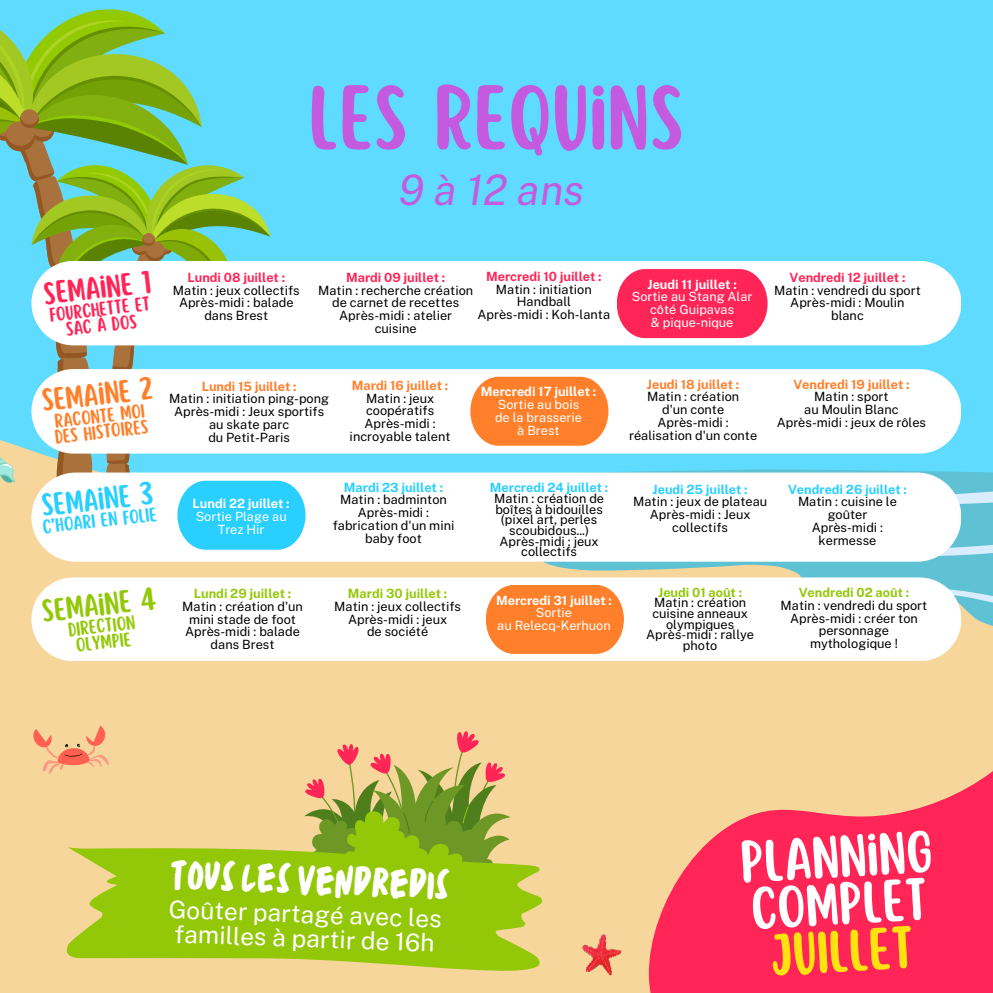
<style>
.page{position:relative;width:993px;height:993px;background:#fff}
.page>*{position:absolute;margin:0;border:0;box-sizing:border-box;transform-origin:0 0}
.t1{font:80.5px "Scripter";color:#c45adf}
.t2{font:52.5px/47.2px "Scripter";color:#fff}
.t3{font:52.5px "Scripter";color:#ffe310}
.t4{font:italic 42px "Public Sans";color:#c45adf}
.t5{font:38.5px "TC October Regular";color:#fff}
.t6{font:28px "Scripter";color:#ff2557}
.t7{font:28px "Scripter";color:#ff7f2a}
.t8{font:28px "Scripter";color:#28cfff}
.t9{font:28px "Scripter";color:#93c808}
.t10{font:24.5px/24.5px "Public Sans";color:#fff}
.t11{font:17.5px/16.1px "Scripter";color:#ff7f2a}
.t12{font:17.5px/16.1px "Scripter";color:#ff2557;text-align:center}
.t13{font:17.5px/16.1px "Scripter";color:#93c808;text-align:center}
.t14{font:17.5px "Scripter";color:#28cfff}
.t15{font:12.6px/12.6px "Public Sans";color:#000;text-align:center}
.t16{font:12.6px/12.6px "Public Sans";color:#fff;text-align:center}
.t17{font:700 12.6px "Public Sans";color:#ff2557}
.t18{font:700 12.6px "Public Sans";color:#fff}
.t19{font:700 12.6px "Public Sans";color:#28cfff}
.t20{font:700 12.6px "Public Sans";color:#ff7f2a}
.t21{font:700 12.6px "Public Sans";color:#93c808}
</style>
<div class="page">
<div style="left:0;top:0;width:992px;height:992px;background:#5edbff"></div>
<svg style="left:0;top:453px;width:600px;height:104px"></svg>
<div style="left:0;top:557px;width:992px;height:435px;background:#f7d69c"></div>
<svg style="left:648px;top:772px;width:344px;height:220px;fill:#ff2557"></svg>
<svg style="left:286px;top:469px;width:706px;height:157px"></svg>
<svg style="left:961px;top:588px;width:31px;height:25px"></svg>
<svg style="left:934px;top:484px;width:58px;height:74px;background:#82cde0"></svg>
<svg style="left:304px;top:731px;width:206px;height:116px"></svg>
<svg style="left:66px;top:847px;width:477px;height:124px;fill:#93c808"></svg>
<img style="left:581px;top:934px;width:41px;height:42px">
<svg style="left:33px;top:725px;width:76px;height:49px"></svg>
<div style="left:305px;top:261px;width:656px;height:84px;background:#fff"></div>
<svg style="left:616px;top:269px;width:151px;height:69px;background:#ff3764"></svg>
<div style="left:305px;top:369px;width:656px;height:84px;background:#fff"></div>
<div style="left:31px;top:472px;width:930px;height:89px;background:#fff;border-radius:45px"></div>
<svg style="left:0;top:9px;width:305px;height:540px"></svg>
<div style="left:31px;top:577px;width:930px;height:84px;background:#fff"></div>
<svg style="left:470px;top:376px;width:138px;height:69px;background:#ff8b3e"></svg>
<svg style="left:485px;top:584px;width:138px;height:69px;background:#ff8b3f"></svg>
<h1 class="t1" style="left:308px;top:70px;width:377px">LES REQUINS</h1>
<h3 class="t4" style="left:399px;top:162px;width:187px">9 à 12 ans</h3>
<h3 class="t6" style="left:42px;top:276px;width:109px;rotate:-6deg">SEMAINE 1</h3>
<h3 class="t12" style="left:49px;top:307px;width:102px;rotate:-6deg">FOURCHETTE ET<br>SAC À DOS</h3>
<p class="t17" style="left:187px;top:268px;width:99px">Lundi 08 juillet :</p>
<p class="t15" style="left:173px;top:283px;width:128px">Matin : jeux collectifs<br>Après-midi : balade dans Brest</p>
<p class="t17" style="left:486px;top:267px;width:117px">Mercredi 10 juillet :</p>
<p class="t15" style="left:477px;top:282px;width:134px">Matin : initiation<br>Handball<br>Après-midi : Koh-lanta</p>
<p class="t18" style="left:647px;top:275px;width:91px">Jeudi 11 juillet :</p>
<p class="t17" style="left:346px;top:268px;width:101px">Mardi 09 juillet :</p>
<p class="t15" style="left:318px;top:283px;width:156px">Matin : recherche création de carnet de recettes<br>Après-midi : atelier cuisine</p>
<p class="t16" style="left:631px;top:290px;width:122px">Sortie au Stang Alar côté Guipavas<br>&amp; pique-nique</p>
<p class="t17" style="left:789px;top:268px;width:117px">Vendredi 12 juillet :</p>
<p class="t15" style="left:774px;top:283px;width:148px">Matin : vendredi du sport<br>Après-midi : Moulin blanc</p>
<h3 class="t7" style="left:40px;top:383px;width:113px;rotate:-6deg">SEMAINE 2</h3>
<h3 class="t11" style="left:52px;top:413px;width:95px;rotate:-6deg">RACONTE MOI<br>DES HISTOIRES</h3>
<h3 class="t8" style="left:40px;top:488px;width:113px;rotate:-6deg">SEMAINE 3</h3>
<h3 class="t14" style="left:41px;top:516px;width:116px;rotate:-6deg">C’HOARI EN FOLIE</h3>
<p class="t20" style="left:202px;top:377px;width:96px">Lundi 15 juillet :</p>
<p class="t15" style="left:169px;top:391px;width:161px">Matin : initiation ping-pong<br>Après-midi : Jeux sportifs au skate parc<br>du Petit-Paris</p>
<p class="t20" style="left:352px;top:376px;width:98px">Mardi 16 juillet :</p>
<p class="t15" style="left:349px;top:391px;width:102px">Matin : jeux coopératifs<br>Après-midi : incroyable talent</p>
<p class="t18" style="left:192px;top:494px;width:99px">Lundi 22 juillet :</p>
<p class="t16" style="left:196px;top:509px;width:92px">Sortie Plage au<br>Trez Hir</p>
<p class="t19" style="left:344px;top:478px;width:101px">Mardi 23 juillet :</p>
<p class="t15" style="left:332px;top:492px;width:123px">Matin : badminton<br>Après-midi : fabrication d'un mini baby foot</p>
<h3 class="t9" style="left:40px;top:594px;width:117px;rotate:-6deg">SEMAINE 4</h3>
<h3 class="t13" style="left:67px;top:622px;width:69px;rotate:-6deg">DIRECTION<br>OLYMPIE</h3>
<p class="t21" style="left:194px;top:584px;width:99px">Lundi 29 juillet :</p>
<p class="t15" style="left:182px;top:599px;width:122px">Matin : création d'un mini stade de foot<br>Après-midi : balade dans Brest</p>
<p class="t21" style="left:348px;top:584px;width:101px">Mardi 30 juillet :</p>
<p class="t15" style="left:334px;top:599px;width:128px">Matin : jeux collectifs<br>Après-midi : jeux<br>de société</p>
<p class="t18" style="left:480px;top:382px;width:117px">Mercredi 17 juillet :</p>
<p class="t16" style="left:495px;top:397px;width:88px">Sortie au bois de la brasserie à Brest</p>
<p class="t19" style="left:490px;top:478px;width:120px">Mercredi 24 juillet :</p>
<p class="t15" style="left:494px;top:492px;width:111px;line-height:10.5px">Matin : création de boîtes à bidouilles (pixel art, perles scoubidous...)<br>Après-midi : jeux collectifs</p>
<p class="t18" style="left:496px;top:590px;width:117px">Mercredi 31 juillet :</p>
<p class="t16" style="left:497px;top:605px;width:115px">Sortie<br>au Relecq-Kerhuon</p>
<p class="t20" style="left:647px;top:375px;width:94px">Jeudi 18 juillet :</p>
<p class="t15" style="left:629px;top:390px;width:130px">Matin : création<br>d'un conte<br>Après-midi : réalisation d'un conte</p>
<p class="t20" style="left:793px;top:375px;width:118px">Vendredi 19 juillet :</p>
<p class="t15" style="left:776px;top:390px;width:151px">Matin : sport<br>au Moulin Blanc<br>Après-midi : jeux de rôles</p>
<p class="t19" style="left:652px;top:479px;width:96px">Jeudi 25 juillet :</p>
<p class="t15" style="left:633px;top:494px;width:135px">Matin : jeux de plateau<br>Après-midi : Jeux collectifs</p>
<p class="t19" style="left:787px;top:479px;width:120px">Vendredi 26 juillet :</p>
<p class="t15" style="left:797px;top:494px;width:100px">Matin : cuisine le goûter<br>Après-midi : kermesse</p>
<p class="t21" style="left:658px;top:583px;width:85px">Jeudi 01 août :</p>
<p class="t15" style="left:646px;top:596px;width:109px;line-height:10.5px">Matin : création cuisine anneaux olympiques<br>Après-midi : rallye photo</p>
<p class="t21" style="left:798px;top:583px;width:112px">Vendredi 02 août :</p>
<p class="t15" style="left:780px;top:598px;width:148px">Matin : vendredi du sport<br>Après-midi : créer ton personnage mythologique !</p>
<h3 class="t5" style="left:171px;top:846px;width:281px;rotate:2deg">Tous les vendredis</h3>
<h3 class="t10" style="left:169px;top:895px;width:275px;rotate:2deg">Goûter partagé avec les familles à partir de 16h</h3>
<h2 class="t2" style="left:739px;top:839px;width:194px;rotate:-3deg">PLANNING<br>COMPLET</h2>
<h2 class="t3" style="left:768px;top:923px;width:145px;rotate:-3deg">JUILLET</h2>
</div>
